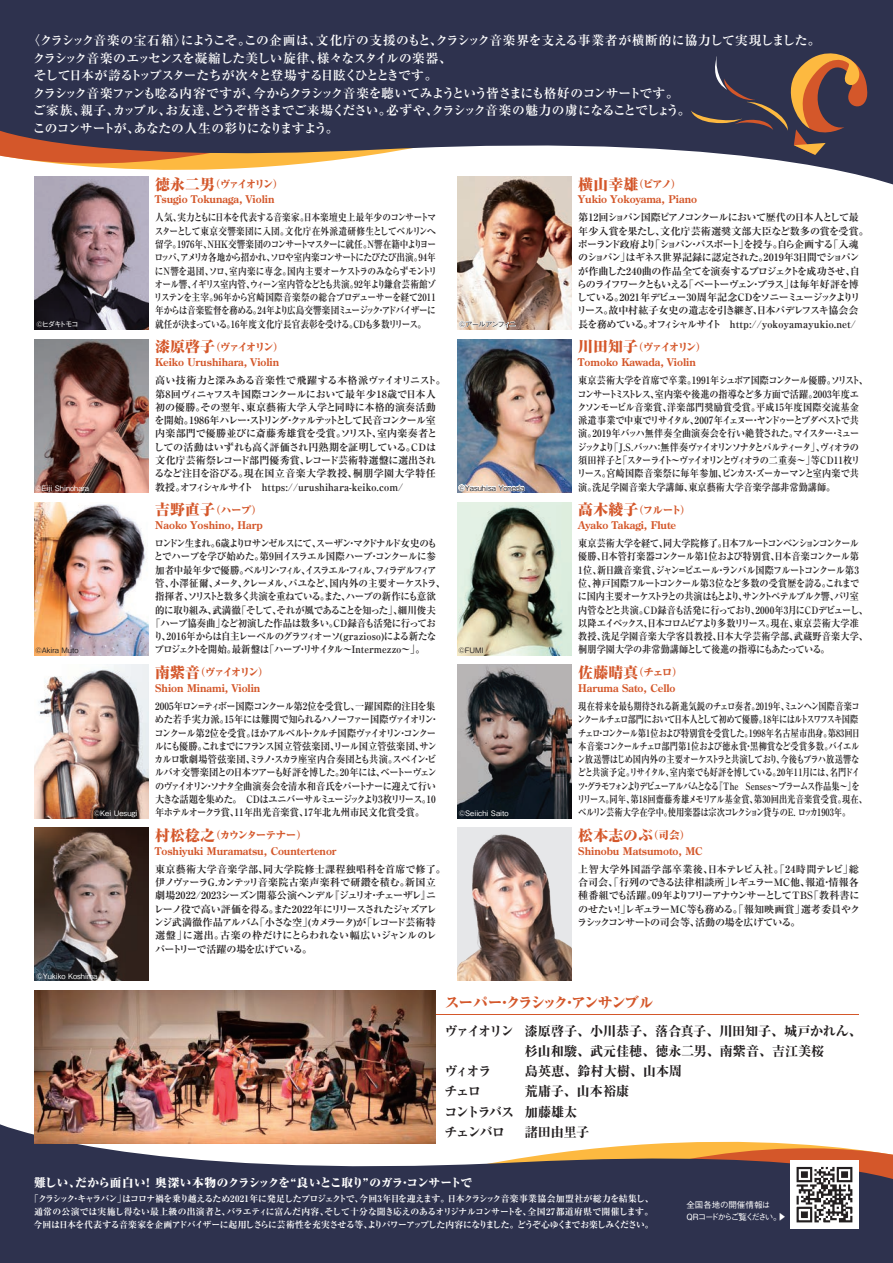
<style>
.page{position:relative;width:893px;height:1263px;background:#fff}
.page>*{position:absolute;margin:0;border:0;box-sizing:border-box;transform-origin:0 0}
.t1{font:800 expanded 14.85px "Ryumin Pro";letter-spacing:-.105em;color:#d4572a}
.t2{font:800 expanded 14.85px "Ryumin Pro";letter-spacing:-.07em;color:#d4572a}
.t3{font:800 13.35px "Ryumin Pro";letter-spacing:-.005em;color:#231f20}
.t4{font:800 13.35px/20.2px "Ryumin Pro";letter-spacing:-.04em;color:#231f20}
.t5{font:800 13.35px "Ryumin Pro";letter-spacing:.015em;color:#231f20}
.t6{font:700 12.75px/17.5px "Ryumin Pr 6 N";letter-spacing:-.055em;color:#fff}
.t7{font:800 expanded 11.7px "Ryumin Pr 6 N";letter-spacing:-.04em;color:#fff}
.t8{font:700 10.65px "Century Old Style Std";color:#d4572a}
.t9{font:800 expanded 10.65px "Ryumin Pro";letter-spacing:-.155em;color:#d4572a}
.t10{font:800 expanded 10.65px "Ryumin Pro";letter-spacing:-.115em;color:#d4572a}
.t11{font:700 10.05px/13.4px "Ryumin Pro";letter-spacing:-.025em;color:#231f20}
.t12{font:700 10.05px/13.4px "Ryumin Pro";letter-spacing:-.045em;color:#231f20;scale:.82 1}
.t13{font:700 10.05px/13.4px "Ryumin Pro";letter-spacing:-.045em;color:#231f20;scale:.86 1}
.t14{font:700 10.05px/13.4px "Ryumin Pro";letter-spacing:-.02em;color:#231f20;scale:.91 1}
.t15{font:700 10.05px/13.4px "Ryumin Pro";letter-spacing:-.07em;color:#231f20;scale:.92 1}
.t16{font:700 10.05px/13.4px "Ryumin Pro";letter-spacing:-.045em;color:#231f20;scale:.91 1}
.t17{font:700 10.05px/13.4px "Ryumin Pro";letter-spacing:-.07em;color:#231f20}
.t18{font:700 10.05px/13.4px "Ryumin Pro";letter-spacing:-.005em;color:#231f20}
.t19{font:700 10.05px "Ryumin Pro";letter-spacing:-.045em;color:#231f20;scale:.94 1}
.t20{font:700 10.05px "Ryumin Pro";letter-spacing:-.14em;color:#231f20;scale:.94 1}
.t21{font:700 10.05px "Ryumin Pro";letter-spacing:-.125em;color:#231f20;scale:.94 1}
.t22{font:700 10.05px "Ryumin Pro";letter-spacing:-.065em;color:#231f20;scale:.94 1}
.t23{font:700 10.05px "Ryumin Pro";letter-spacing:-.075em;color:#231f20;scale:.94 1}
.t24{font:700 expanded 9px/12.8px "Ryumin Pr 6 N";letter-spacing:-.04em;color:#fff;text-align:center}
.t25{font:500 8.55px/11.7px "Gothic BBB Pro";letter-spacing:-.07em;color:#fff}
.t26{font:500 7.5px "Gothic BBB Pro";color:#fff}
.t27{font:500 7.5px "Gothic BBB Pro";color:#231f20}
.t28{font:500 7.5px "Gothic BBB Pro";letter-spacing:-.155em;color:#231f20}
.s1{font-size:14.85px}
.s2{font-size:10.65px}
</style>
<div class="page">
<svg style="left:0;top:0;width:893px;height:185px;background:#545467"></svg>
<svg style="left:0;top:1124px;width:893px;height:139px;fill:#2e324e"></svg>
<svg style="left:691px;top:47px;width:178px;height:108px;background:#53434a"></svg>
<img style="left:34px;top:176px;width:115px;height:153px">
<img style="left:457px;top:176px;width:115px;height:153px">
<img style="left:34px;top:339px;width:115px;height:153px">
<img style="left:457px;top:339px;width:115px;height:153px">
<img style="left:34px;top:502px;width:115px;height:153px">
<img style="left:457px;top:502px;width:115px;height:153px">
<img style="left:34px;top:665px;width:115px;height:153px">
<img style="left:457px;top:665px;width:115px;height:153px">
<img style="left:34px;top:828px;width:115px;height:153px">
<hr style="left:434px;top:1014px;width:424px;height:1px;background:#d4572a">
<img style="left:34px;top:991px;width:402px;height:153px">
<svg style="left:458px;top:320px;width:58px;height:10px"></svg>
<svg style="left:458px;top:483px;width:67px;height:9px"></svg>
<img style="left:457px;top:828px;width:115px;height:153px">
<img style="left:791px;top:1161px;width:68px;height:68px">
<p class="t6" style="left:33px;top:31px;width:789px;text-indent:-5px">〈クラシック音楽の宝石箱〉にようこそ。この企画は、文化庁の支援のもと、クラシック音楽界を支える事業者が横断的に協力して実現しました。クラシック音楽のエッセンスを凝縮した美しい旋律、様々なスタイルの楽器、<br>そして日本が誇るトップスターたちが次々と登場する目眩くひとときです。<br>クラシック音楽ファンも唸る内容ですが、今からクラシック音楽を聴いてみようという皆さまにも格好のコンサートです。<br>ご家族、親子、カップル、お友達、どうぞ皆さまでご来場ください。必ずや、クラシック音楽の魅力の虜になることでしょう。<br>このコンサートが、あなたの人生の彩りになりますよう。</p>
<p class="t9" style="left:155px;top:175px;width:130px"><span class="s1">徳永二男</span>（ヴァイオリン）</p>
<p class="t8" style="left:155px;top:192px;width:121px">Tsugio Tokunaga, Violin</p>
<p class="t13" style="left:154px;top:210px;width:331px">人気、実力ともに日本を代表する音楽家。日本楽壇史上最年少のコンサートマスターとして東京交響楽団に入団。文化庁在外派遣研修生としてベルリンへ留学。1976年、NHK交響楽団のコンサートマスターに就任。N響在籍中よりヨーロッパ、アメリカ各地から招かれ、ソロや室内楽コンサートにたびたび出演。94年にN響を退団、ソロ、室内楽に専念。国内主要オーケストラのみならずモントリオール響、イギリス室内管、ウィーン室内管などとも共演。92年より鎌倉芸術館ゾリステンを主宰。96年から宮崎国際音楽祭の総合プロデューサーを経て2011年からは音楽監督を務める。24年より広島交響楽団ミュージック・アドバイザーに就任が決まっている。16年度文化庁長官表彰を受ける。CDも多数リリース。</p>
<p class="t26" style="left:36px;top:318px;width:44px">©ヒダキトモコ</p>
<p class="t28" style="left:459px;top:318px;width:59px">©アールアンフィニ</p>
<p class="t9" style="left:155px;top:338px;width:130px"><span class="s1">漆原啓子</span>（ヴァイオリン）</p>
<p class="t8" style="left:155px;top:355px;width:126px">Keiko Urushihara, Violin</p>
<p class="t18" style="left:154px;top:373px;width:294px">高い技術力と深みある音楽性で飛躍する本格派ヴァイオリニスト。第8回ヴィニャフスキ国際コンクールにおいて最年少18歳で日本人初の優勝。その翌年、東京藝術大学入学と同時に本格的演奏活動を開始。1986年ハレー・ストリング・クァルテットとして民音コンクール室内楽部門で優勝並びに斎藤秀雄賞を受賞。ソリスト、室内楽奏者としての活動はいずれも高く評価され円熟期を証明している。CDは文化庁芸術祭レコード部門優秀賞、レコード芸術特選盤に選出されるなど注目を浴びる。現在国立音楽大学教授、桐朋学園大学特任教授。オフィシャルサイト　https://urushihara-keiko.com/</p>
<p class="t26" style="left:35px;top:482px;width:55px">©Eiji Shinohara</p>
<p class="t27" style="left:459px;top:482px;width:67px">©Yasuhisa Yoneda</p>
<p class="t9" style="left:155px;top:501px;width:109px"><span class="s1">吉野直子</span>（ハープ）</p>
<p class="t8" style="left:155px;top:518px;width:109px">Naoko Yoshino, Harp</p>
<p class="t21" style="left:154px;top:535px;width:302px">ロンドン生まれ。6歳よりロサンゼルスにて、スーザン・マクドナルド女史のも</p>
<p class="t19" style="left:154px;top:549px;width:301px">とでハープを学び始めた。第9回イスラエル国際ハープ・コンクールに参</p>
<p class="t20" style="left:155px;top:562px;width:301px">加者中最年少で優勝。ベルリン・フィル、イスラエル・フィル、フィラデルフィア</p>
<p class="t22" style="left:155px;top:575px;width:310px">管、小澤征爾、メータ、クレーメル、パユなど、国内外の主要オーケストラ、</p>
<p class="t23" style="left:155px;top:588px;width:300px">指揮者、ソリストと数多く共演を重ねている。また、ハープの新作にも意欲</p>
<p class="t19" style="left:155px;top:602px;width:300px">的に取り組み、武満徹「そして、それが風であることを知った」、細川俊夫</p>
<p class="t19" style="left:151px;top:615px;width:305px">「ハープ協奏曲」など初演した作品は数多い。CD録音も活発に行ってお</p>
<p class="t19" style="left:154px;top:628px;width:302px">り、2016年からは自主レーベルのグラツィオーソ(grazioso)による新たな</p>
<p class="t19" style="left:155px;top:642px;width:289px">プロジェクトを開始。最新盤は「ハープ・リサイタル～Intermezzo～」。</p>
<p class="t27" style="left:35px;top:644px;width:45px">©Akira Muto</p>
<p class="t27" style="left:459px;top:644px;width:27px">©FUMI</p>
<p class="t9" style="left:155px;top:664px;width:115px"><span class="s1">南紫音</span>（ヴァイオリン）</p>
<p class="t8" style="left:155px;top:681px;width:107px">Shion Minami, Violin</p>
<p class="t15" style="left:154px;top:699px;width:311px">2005年ロン=ティボー国際コンクール第2位を受賞し、一躍国際的注目を集めた若手実力派。15年には難関で知られるハノーファー国際ヴァイオリン・コンクール第2位を受賞。ほかアルベルト・クルチ国際ヴァイオリン・コンクールにも優勝。これまでにフランス国立管弦楽団、リール国立管弦楽団、サンカルロ歌劇場管弦楽団、ミラノ・スカラ座室内合奏団とも共演。スペイン・ビルバオ交響楽団との日本ツアーも好評を博した。20年には、ベートーヴェンのヴァイオリン・ソナタ全曲演奏会を清水和音氏をパートナーに迎えて行い大きな話題を集めた。 CDはユニバーサルミュージックより3枚リリース。10年ホテルオークラ賞、11年出光音楽賞、17年北九州市民文化賞受賞。</p>
<p class="t26" style="left:94px;top:807px;width:45px">©Kei Uesugi</p>
<p class="t26" style="left:459px;top:807px;width:51px">©Seiichi Saito</p>
<p class="t26" style="left:36px;top:970px;width:62px">©Yukiko Koshima</p>
<p class="t10" style="left:155px;top:827px;width:153px"><span class="s1">村松稔之</span>（カウンターテナー）</p>
<p class="t8" style="left:155px;top:844px;width:183px">Toshiyuki Muramatsu, Countertenor</p>
<p class="t11" style="left:154px;top:862px;width:294px">東京藝術大学音楽学部、同大学院修士課程独唱科を首席で修了。伊ノヴァーラG.カンテッリ音楽院古楽声楽科で研鑽を積む。新国立劇場2022/2023シーズン開幕公演ヘンデル『ジュリオ・チェーザレ』ニレーノ役で高い評価を得る。また2022年にリリースされたジャズアレンジ武満徹作品アルバム「小さな空」(カメラータ)が「レコード芸術特選盤」に選出。古楽の枠だけにとらわれない幅広いジャンルのレパートリーで活躍の場を広げている。</p>
<p class="t9" style="left:578px;top:175px;width:105px"><span class="s1">横山幸雄</span>（ピアノ）</p>
<p class="t8" style="left:578px;top:192px;width:120px">Yukio Yokoyama, Piano</p>
<p class="t17" style="left:577px;top:210px;width:294px">第12回ショパン国際ピアノコンクールにおいて歴代の日本人として最年少入賞を果たし、文化庁芸術選奨文部大臣など数多の賞を受賞。ポーランド政府より「ショパン・パスポート」を授与。自ら企画する「入魂のショパン」はギネス世界記録に認定された。2019年3日間でショパンが作曲した240曲の作品全てを演奏するプロジェクトを成功させ、自らのライフワークともいえる「ベートーヴェン・プラス」は毎年好評を博している。2021年デビュー30周年記念CDをソニーミュージックよりリリース。故中村紘子女史の遺志を引き継ぎ、日本パデレフスキ協会会長を務めている。オフィシャルサイト　http://yokoyamayukio.net/</p>
<p class="t9" style="left:578px;top:338px;width:130px"><span class="s1">川田知子</span>（ヴァイオリン）</p>
<p class="t8" style="left:578px;top:355px;width:119px">Tomoko Kawada, Violin</p>
<p class="t14" style="left:577px;top:373px;width:321px">東京芸術大学を首席で卒業。1991年シュポア国際コンクール優勝。ソリスト、コンサートミストレス、室内楽や後進の指導など多方面で活躍。2003年度エクソンモービル音楽賞、洋楽部門奨励賞受賞。平成15年度国際交流基金派遣事業で中東でリサイタル、2007年イェヌー・ヤンドゥーとブダペストで共演。2019年バッハ無伴奏全曲演奏会を行い絶賛された。マイスター・ミュージックより「J.S.バッハ：無伴奏ヴァイオリンソナタとパルティータ」、ヴィオラの須田祥子と「スターライト～ヴァイオリンとヴィオラの二重奏～」等CD11枚リリース。宮崎国際音楽祭に毎年参加、ピンカス・ズーカーマンと室内楽で共演。洗足学園音楽大学講師、東京藝術大学音楽学部非常勤講師。</p>
<p class="t9" style="left:578px;top:501px;width:114px"><span class="s1">高木綾子</span>（フルート）</p>
<p class="t8" style="left:578px;top:518px;width:99px">Ayako Takagi, Flute</p>
<p class="t16" style="left:578px;top:536px;width:320px">東京芸術大学を経て、同大学院修了。日本フルートコンベンションコンクール優勝、日本管打楽器コンクール第1位および特別賞、日本音楽コンクール第<br>1位、新日鐵音楽賞、ジャン=ピエール・ランパル国際フルートコンクール第3位、神戸国際フルートコンクール第３位など多数の受賞歴を誇る。これまでに国内主要オーケストラとの共演はもとより、サンクトペテルブルク響、パリ室内管などと共演。CD録音も活発に行っており、2000年3月にCDデビューし、以降エイベックス、日本コロムビアより多数リリース。現在、東京芸術大学准教授、洗足学園音楽大学客員教授、日本大学芸術学部、武蔵野音楽大学、桐朋学園大学の非常勤講師として後進の指導にもあたっている。</p>
<p class="t9" style="left:578px;top:664px;width:106px"><span class="s1">佐藤晴真</span>（チェロ）</p>
<p class="t8" style="left:578px;top:681px;width:99px">Haruma Sato, Cello</p>
<p class="t12" style="left:577px;top:699px;width:355px">現在将来を最も期待される新進気鋭のチェロ奏者。2019年、ミュンヘン国際音楽コンクールチェロ部門において日本人として初めて優勝。18年にはルトスワフスキ国際チェロ・コンクール第1位および特別賞を受賞した。1998年名古屋市出身。第83回日本音楽コンクールチェロ部門第1位および徳永賞・黒柳賞など受賞多数。バイエルン放送響はじめ国内外の主要オーケストラと共演しており、今後もプラハ放送響などと共演予定。リサイタル、室内楽でも好評を博している。20年11月には、名門ドイツ・グラモフォンよりデビューアルバムとなる『The Senses～ブラームス作品集～』をリリース。同年、第18回齋藤秀雄メモリアル基金賞、第30回出光音楽賞受賞。現在、ベルリン芸術大学在学中。使用楽器は宗次コレクション貸与のE. ロッカ1903年。</p>
<h1 class="t2" style="left:578px;top:823px;width:114px">松本志のぶ<span class="s2">（司会）</span></h1>
<p class="t8" style="left:578px;top:844px;width:126px">Shinobu Matsumoto, MC</p>
<p class="t11" style="left:577px;top:862px;width:284px">上智大学外国語学部卒業後、日本テレビ入社。「24時間テレビ」総合司会、「行列のできる法律相談所」レギュラーMC他、報道・情報各種番組でも活躍。09年よりフリーアナウンサーとしてTBS「教科書にのせたい！」レギュラーMC等も務める。「報知映画賞」選考委員やクラシックコンサートの司会等、活動の場を広げている。</p>
<h1 class="t1" style="left:445px;top:990px;width:210px">スーパー・クラシック・アンサンブル</h1>
<h2 class="t3" style="left:444px;top:1020px;width:419px">ヴァイオリン 漆原啓子、小川恭子、落合真子、川田知子、城戸かれん、</h2>
<h2 class="t3" style="left:525px;top:1040px;width:301px">杉山和駿、武元佳穂、徳永二男、南紫音、吉江美桜</h2>
<h2 class="t3" style="left:444px;top:1061px;width:49px">ヴィオラ</h2>
<h2 class="t5" style="left:525px;top:1061px;width:159px">島英恵、鈴村大樹、山本周</h2>
<h2 class="t3" style="left:444px;top:1081px;width:38px">チェロ</h2>
<h2 class="t4" style="left:444px;top:1080px;width:186px;text-indent:80px">荒庸子、山本裕康コントラバス 加藤雄太<br>チェンバロ</h2>
<h2 class="t3" style="left:525px;top:1121px;width:66px">諸田由里子</h2>
<p class="t7" style="left:34px;top:1173px;width:440px">難しい、だから面白い！ 奥深い本物のクラシックを“良いとこ取り”のガラ・コンサートで</p>
<p class="t24" style="left:30px;top:1192px;width:625px">「クラシック・キャラバン」はコロナ禍を乗り越えるため2021年に発足したプロジェクトで、今回3年目を迎えます。日本クラシック音楽事業協会加盟社が総力を結集し、通常の公演では実施し得ない最上級の出演者と、バラエティに富んだ内容、そして十分な聞き応えのあるオリジナルコンサートを、全国27都道府県で開催します。今回は日本を代表する音楽家を企画アドバイザーに起用しさらに芸術性を充実させる等、よりパワーアップした内容になりました。どうぞ心ゆくまでお楽しみください。</p>
<p class="t25" style="left:686px;top:1198px;width:101px">全国各地の開催情報は<br>QRコードからご覧ください。▶</p>
</div>
